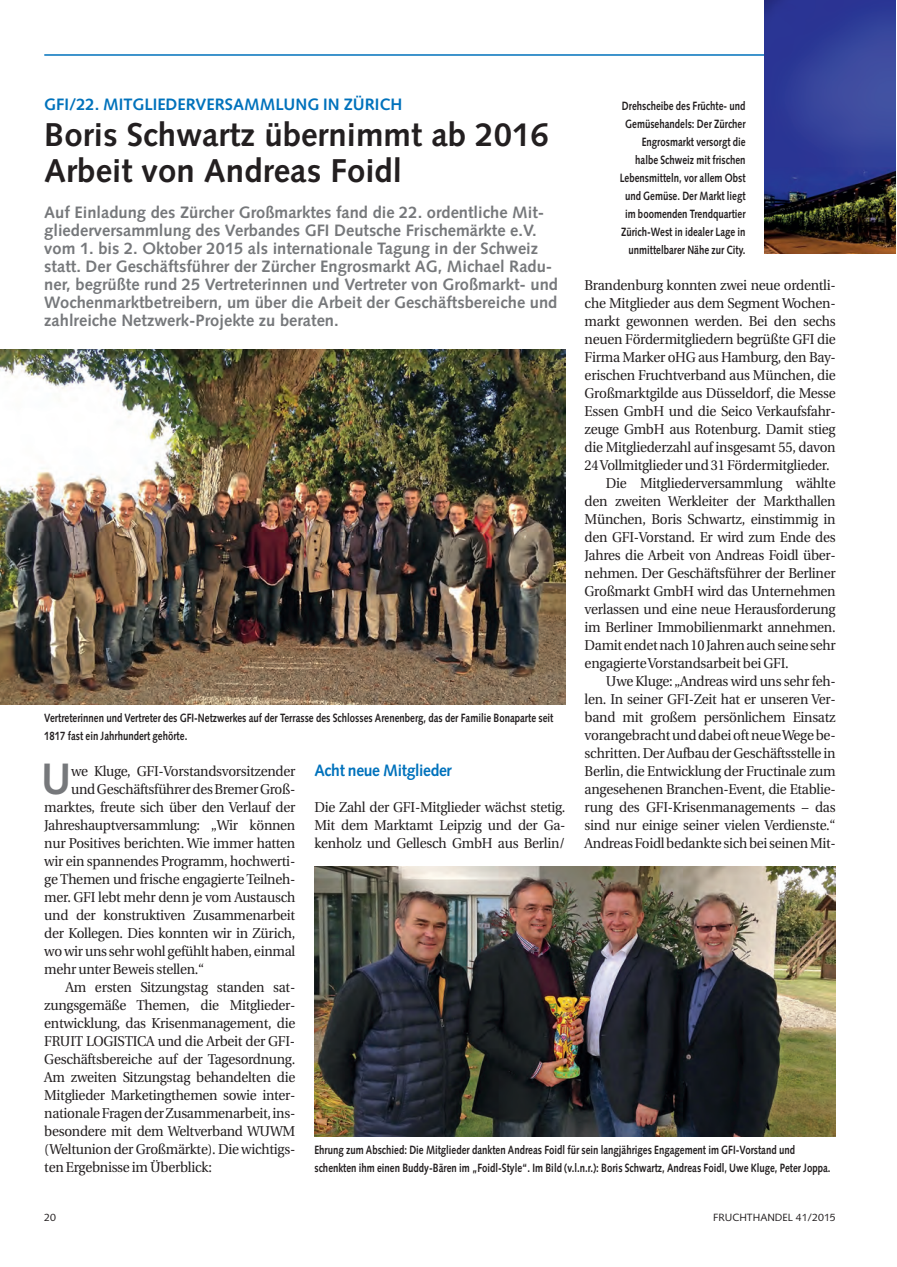
<style>
.page{position:relative;width:897px;height:1267px;background:#fff}
.page>*{position:absolute;margin:0;border:0;box-sizing:border-box;transform-origin:0 0}
.Initial{font:700 43.95px "Syntax LT";color:#76787b;scale:.95 1}
.Ueberschrift{font:700 33px/36px "Syntax LT";color:#231f20}
.Vorspann{font:700 16.5px/18px "Syntax LT";color:#76787b}
.Dachzeile{font:700 16.5px "Syntax LT";color:#0072bc}
.Zwischenzeile{font:700 16.5px "Syntax LT";letter-spacing:-.02em;color:#0072bc;scale:.95 1}
.Grundtext_mit_Einzug{font:14.25px/18px "Utopia";letter-spacing:-.02em;color:#231f20;text-align:justify;scale:.95 1}
.Grundtext_ohne_Einzu{font:14.25px/18px "Utopia";letter-spacing:-.02em;color:#231f20;text-align:justify;scale:.95 1}
.Initial-2{font:14.25px "Utopia";letter-spacing:-.02em;color:#231f20;scale:.95 1}
.Bildunterschrift_lin{font:700 12px/18px "Syntax LT";color:#231f20;scale:.8 1}
.t1{font:10.5px "Syntax LT";color:#231f20}
</style>
<div class="page">
<hr style="left:44px;top:54px;width:851px;height:2px;background:#0072bc">
<img style="left:0;top:349px;width:565px;height:355px">
<img style="left:314px;top:866px;width:521px;height:270px">
<img style="left:764px;top:0;width:131px;height:254px">
<p class="Dachzeile" style="left:44px;top:95px;width:359px">GFI/22. MITGLIEDERVERSAMMLUNG IN ZÜRICH</p>
<p class="Ueberschrift" style="left:44px;top:117px;width:506px">Boris Schwartz übernimmt ab 2016<br>Arbeit von Andreas Foidl</p>
<p class="Vorspann" style="left:44px;top:203px;width:515px">Auf Einladung des Zürcher Großmarktes fand die 22. ordentliche Mit&shy;gliederversammlung des Verbandes GFI Deutsche Frischemärkte e.V. vom 1. bis 2. Oktober 2015 als internationale Tagung in der Schweiz statt. Der Geschäftsführer der Zürcher Engrosmarkt AG, Michael Radu&shy;ner, begrüßte rund 25 Vertreterinnen und Vertreter von Großmarkt- und Wochenmarktbetreibern, um über die Arbeit der Geschäftsbereiche und zahlreiche Netzwerk-Projekte zu beraten.</p>
<p class="Bildunterschrift_lin" style="left:619px;top:97px;width:159px;text-align:right">Drehscheibe des Früchte- und<br>Gemüsehandels: Der Zürcher<br>Engrosmarkt versorgt die halbe Schweiz mit frischen<br>Lebensmitteln, vor allem Obst und Gemüse. Der Markt liegt im boomenden Trendquartier<br>Zürich-West in idealer Lage in unmittelbarer Nähe zur City.</p>
<p class="Grundtext_ohne_Einzu" style="left:584px;top:276px;width:266px">Brandenburg konnten zwei neue ordentli&shy;che Mitglieder aus dem Segment Wochen&shy;markt gewonnen werden. Bei den sechs neuen Fördermitgliedern begrüßte GFI die Firma Marker oHG aus Hamburg, den Bay&shy;erischen Fruchtverband aus München, die Großmarktgilde aus Düsseldorf, die Messe Essen GmbH und die Seico Verkaufsfahr&shy;zeuge GmbH aus Rotenburg. Damit stieg die Mitgliederzahl auf insgesamt 55, davon 24 Vollmitglieder und 31 Fördermitglieder.</p>
<p class="Grundtext_mit_Einzug" style="left:584px;top:474px;width:266px;text-indent:21px">Die Mitgliederversammlung wählte den zweiten Werkleiter der Markthallen München, Boris Schwartz, einstimmig in den GFI-Vorstand. Er wird zum Ende des Jahres die Arbeit von Andreas Foidl über&shy;nehmen. Der Geschäftsführer der Berliner Großmarkt GmbH wird das Unternehmen verlassen und eine neue Herausforderung im Berliner Immobilienmarkt annehmen.<br>Damit endet nach 10 Jahren auch seine sehr engagierte Vorstandsarbeit bei GFI.</p>
<p class="Grundtext_mit_Einzug" style="left:584px;top:672px;width:266px;text-indent:21px">Uwe Kluge: „Andreas wird uns sehr feh&shy;len. In seiner GFI-Zeit hat er unseren Ver&shy;band mit großem persönlichem Einsatz vorangebracht und dabei oft neue Wege be&shy;schritten. Der Aufbau der Geschäftsstelle in Berlin, die Entwicklung der Fructinale zum angesehenen Branchen-Event, die Etablie&shy;rung des GFI-Krisenmanagements – das sind nur einige seiner vielen Verdienste.“ Andreas Foidl bedankte sich bei seinen Mit-</p>
<p class="Bildunterschrift_lin" style="left:44px;top:709px;width:637px">Vertreterinnen und Vertreter des GFI-Netzwerkes auf der Terrasse des Schlosses Arenenberg, das der Familie Bonaparte seit<br>1817 fast ein Jahrhundert gehörte.</p>
<p class="Initial" style="left:41px;top:753px;width:33px">U</p>
<p class="Initial-2" style="left:71px;top:763px;width:237px">we Kluge, GFI-Vorstandsvorsitzender</p>
<p class="Zwischenzeile" style="left:314px;top:761px;width:146px">Acht neue Mitglieder</p>
<p class="Grundtext_ohne_Einzu" style="left:314px;top:798px;width:266px">Die Zahl der GFI-Mitglieder wächst stetig.<br>Mit dem Marktamt Leipzig und der Ga&shy;kenholz und Gellesch GmbH aus Berlin/</p>
<p class="Initial-2" style="left:71px;top:781px;width:237px">und Geschäftsführer des Bremer Groß-</p>
<p class="Initial-2" style="left:44px;top:799px;width:266px">marktes, freute sich über den Verlauf der</p>
<p class="Initial-2" style="left:44px;top:817px;width:266px">Jahreshauptversammlung: „Wir können</p>
<p class="Initial-2" style="left:44px;top:835px;width:266px">nur Positives berichten. Wie immer hatten</p>
<p class="Initial-2" style="left:44px;top:853px;width:266px">wir ein spannendes Programm, hochwerti-</p>
<p class="Initial-2" style="left:44px;top:871px;width:266px">ge Themen und frische engagierte Teilneh-</p>
<p class="Initial-2" style="left:44px;top:889px;width:266px">mer. GFI lebt mehr denn je vom Austausch</p>
<p class="Initial-2" style="left:44px;top:907px;width:266px">und der konstruktiven Zusammenarbeit</p>
<p class="Initial-2" style="left:44px;top:925px;width:266px">der Kollegen. Dies konnten wir in Zürich,</p>
<p class="Initial-2" style="left:44px;top:943px;width:266px">wo wir uns sehr wohl gefühlt haben, einmal</p>
<p class="Initial-2" style="left:44px;top:961px;width:170px">mehr unter Beweis stellen.“</p>
<p class="Grundtext_mit_Einzug" style="left:44px;top:978px;width:266px;text-indent:21px">Am ersten Sitzungstag standen sat&shy;zungsgemäße Themen, die Mitglieder&shy;entwicklung, das Krisenmanagement, die FRUIT LOGISTICA und die Arbeit der GFI-Geschäftsbereiche auf der Tagesordnung.<br>Am zweiten Sitzungstag behandelten die Mitglieder Marketingthemen sowie inter&shy;nationale Fragen der Zusammenarbeit, ins&shy;besondere mit dem Weltverband WUWM (Weltunion der Großmärkte). Die wichtigs&shy;ten Ergebnisse im Überblick:</p>
<p class="Bildunterschrift_lin" style="left:314px;top:1141px;width:646px">Ehrung zum Abschied: Die Mitglieder dankten Andreas Foidl für sein langjähriges Engagement im GFI-Vorstand und schenkten ihm einen Buddy-Bären im „Foidl-Style“. Im Bild (v.l.n.r.): Boris Schwartz, Andreas Foidl, Uwe Kluge, Peter Joppa.</p>
<p class="t1" style="left:44px;top:1211px;width:13px">20</p>
<p class="t1" style="left:713px;top:1211px;width:124px">FRUCHTHANDEL 41/2015</p>
</div>
